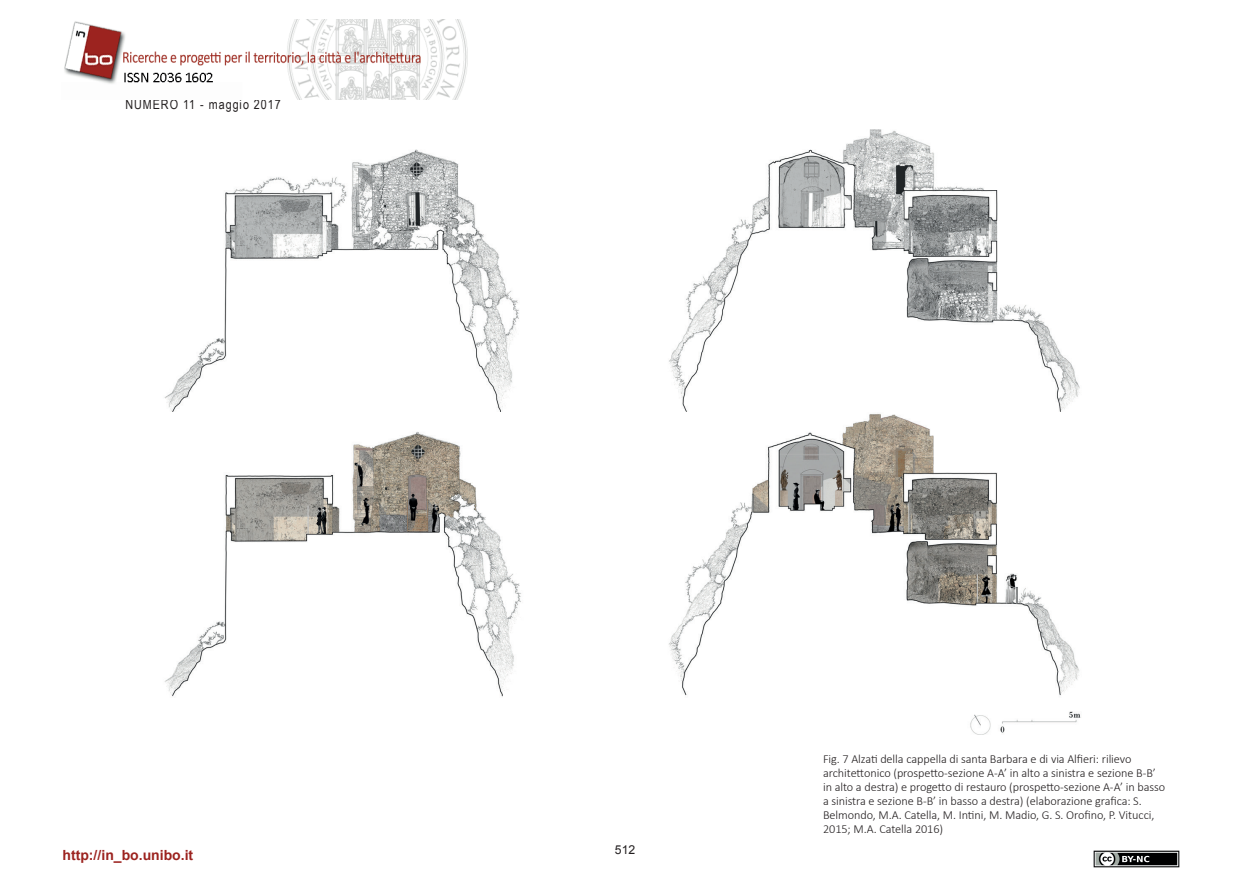
<style>
.page{position:relative;width:1241px;height:893px;background:#fff}
.page>*{position:absolute;margin:0;border:0;box-sizing:border-box;transform-origin:0 0}
.t1{font:700 14px "Arial";color:#9c231f}
.t2{font:13.12px "Arial Narrow";letter-spacing:.075em;color:#231f20}
.t3{font:300 12.25px/14px "Calibri";letter-spacing:-.005em;color:#231f20}
.t4{font:12.25px "Arial";color:#231f20}
</style>
<div class="page">
<img style="left:64px;top:19px;width:404px;height:80px">
<img style="left:1093px;top:850px;width:86px;height:17px">
<img style="left:164px;top:413px;width:917px;height:322px">
<img style="left:164px;top:129px;width:916px;height:283px">
<p class="t2" style="left:125px;top:95px;width:157px">NUMERO 11 - maggio 2017</p>
<p class="t1" style="left:63px;top:845px;width:132px">http://in_bo.unibo.it</p>
<p class="t4" style="left:615px;top:842px;width:22px">512</p>
<p class="t3" style="left:822px;top:751px;width:343px">Fig. 7 Alzati della cappella di santa Barbara e di via Alfieri: rilievo architettonico (prospetto-sezione A-A’ in alto a sinistra e sezione B-B’ in alto a destra) e progetto di restauro (prospetto-sezione A-A’ in basso a sinistra e sezione B-B’ in basso a destra) (elaborazione grafica: S.<br>Belmondo, M.A. Catella, M. Intini, M. Madio, G. S. Orofino, P. Vitucci, 2015; M.A. Catella 2016)</p>
</div>
